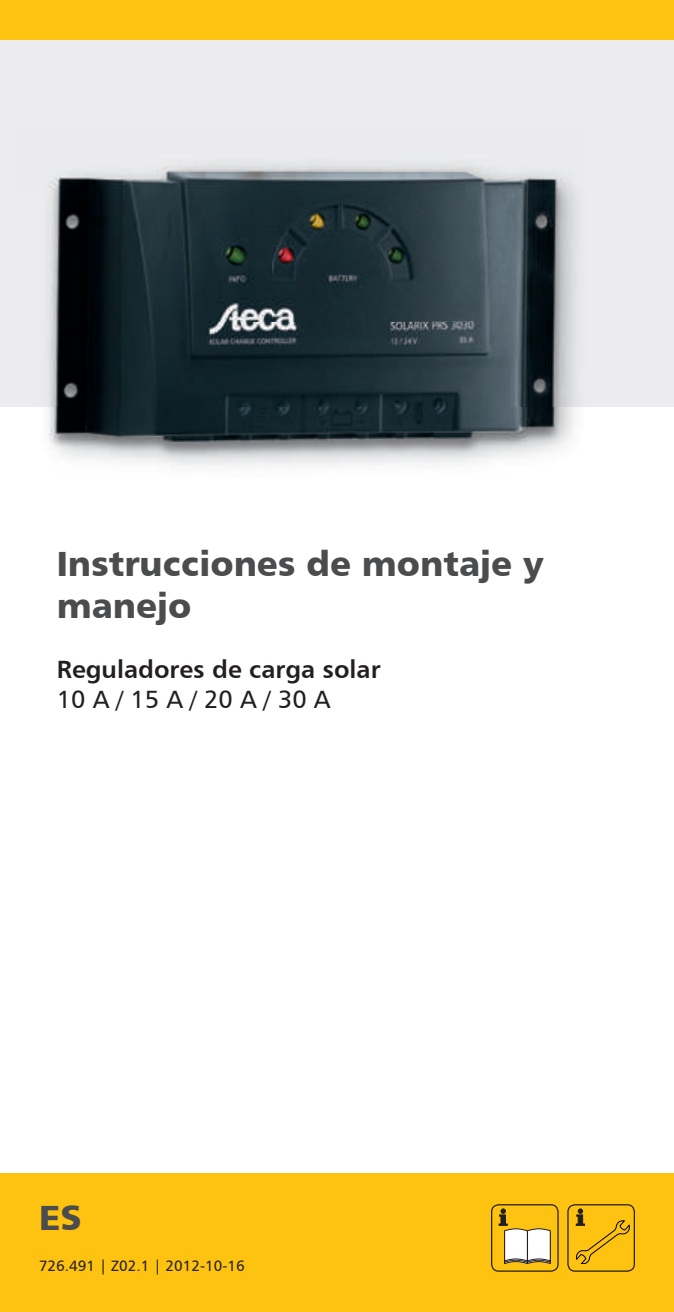
<style>
.page{position:relative;width:674px;height:1312px;background:#fff}
.page>*{position:absolute;margin:0;border:0;box-sizing:border-box;transform-origin:0 0}
.t1{font:35px/42px "Humanist 777 BT Black B";color:#4b4c4d}
.t2{font:25px "Humanist 777 BT Bold B";color:#231f20}
.t3{font:25px "Humanist 777 BT Roman B";color:#231f20}
.t4{font:15px "Humanist 777 BT Roman B";color:#231f20}
</style>
<div class="page">
<div style="left:0;top:1173px;width:673px;height:138px;background:#fec210"></div>
<div style="left:0;top:0;width:673px;height:406px;background:#ececee"></div>
<div style="left:0;top:0;width:673px;height:39px;background:#fec210"></div>
<div style="left:567px;top:1203px;width:67px;height:68px;border:1px solid #231f20;border-radius:7px"></div>
<svg style="left:575px;top:1208px;width:54px;height:55px"></svg>
<div style="left:490px;top:1203px;width:68px;height:68px;border:1px solid #231f20;border-radius:7px"></div>
<svg style="left:498px;top:1208px;width:52px;height:55px"></svg>
<img style="left:49px;top:194px;width:538px;height:272px">
<img style="left:16px;top:406px;width:81px;height:60px">
<img style="left:49px;top:164px;width:526px;height:30px">
<p class="t1" style="left:57px;top:542px;width:488px">Instrucciones de montaje y manejo</p>
<p class="t2" style="left:57px;top:653px;width:325px">Reguladores de carga solar</p>
<p class="t3" style="left:57px;top:684px;width:275px">10 A / 15 A / 20 A / 30 A</p>
<p class="t1" style="left:39px;top:1195px;width:44px">ES</p>
<p class="t4" style="left:39px;top:1255px;width:207px">726.491 | Z02.1 | 2012-10-16</p>
</div>
